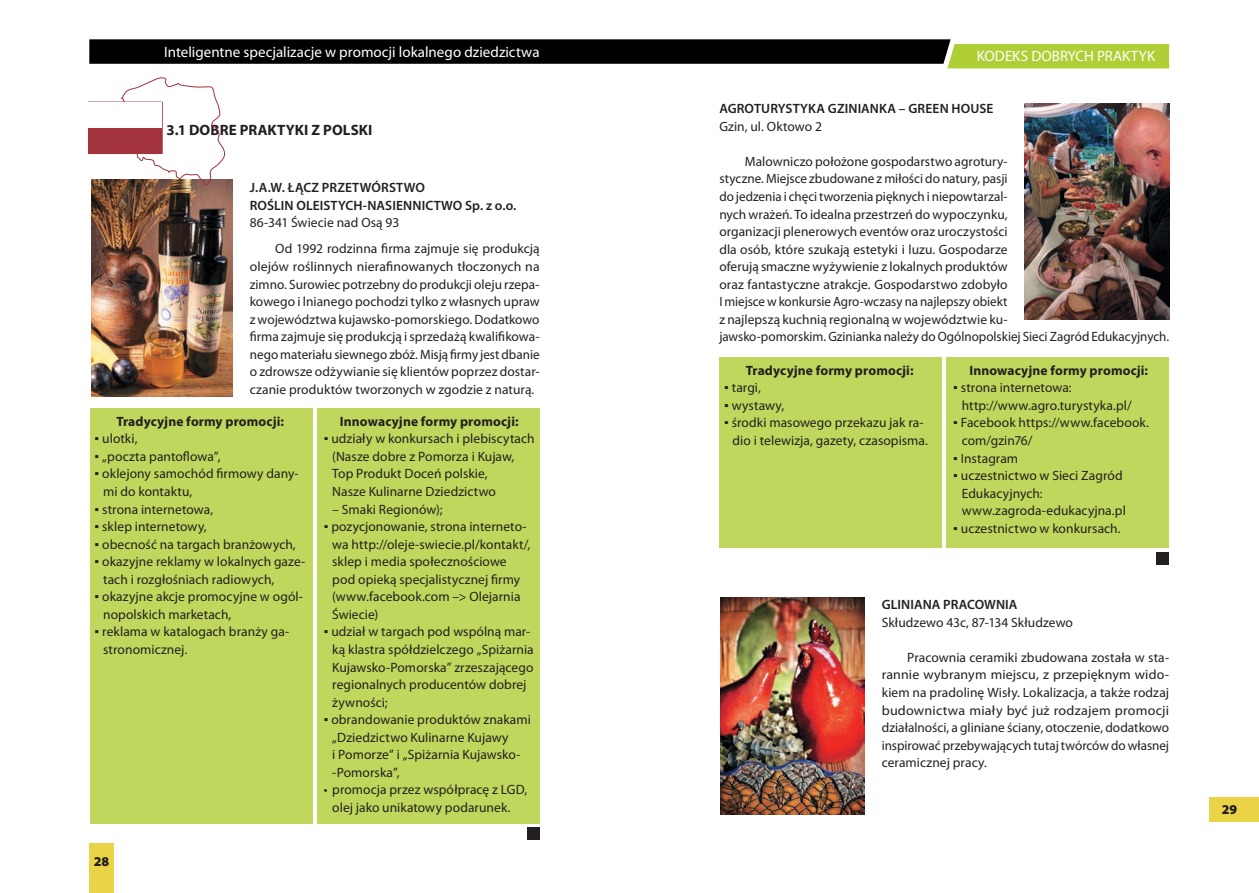
<style>
.page{position:relative;width:1259px;height:893px;background:#fff}
.page>*{position:absolute;margin:0;border:0;box-sizing:border-box;transform-origin:0 0}
.t1{font:15px "Myriad Pro";color:#fff}
.t2{font:700 15px "Myriad Pro";letter-spacing:.01em;color:#231f20}
.t3{font:13.5px/17.5px "Myriad Pro";letter-spacing:.005em;color:#231f20}
.t4{font:600 13.5px/17.5px "Myriad Pro";letter-spacing:.01em;color:#231f20}
.t5{font:700 13.5px "Myriad Pro";letter-spacing:.01em;color:#231f20}
.t6{font:900 13.5px "Myriad Pro";color:#231f20}
.s1{font-family:"Tahoma";font-weight:700}
</style>
<div class="page">
<svg style="left:89px;top:39px;width:1080px;height:29px;background:#474c32"></svg>
<div style="left:317px;top:408px;width:222px;height:415px;background:#bfd75d"></div>
<div style="left:90px;top:408px;width:222px;height:415px;background:#bfd75d"></div>
<img style="left:91px;top:179px;width:142px;height:217px">
<svg style="left:117px;top:77px;width:109px;height:108px"></svg>
<div style="left:88px;top:102px;width:75px;height:52px;background:#a2323c;border:2px solid #a2323c"></div>
<div style="left:89px;top:102px;width:73px;height:26px;background:#fff"></div>
<div style="left:946px;top:357px;width:222px;height:190px;background:#bfd75d"></div>
<div style="left:719px;top:357px;width:222px;height:190px;background:#bfd75d"></div>
<img style="left:1024px;top:103px;width:145px;height:217px">
<img style="left:720px;top:597px;width:144px;height:217px">
<div style="left:89px;top:844px;width:25px;height:49px;background:#ebd348"></div>
<div style="left:1209px;top:797px;width:50px;height:24px;background:#ebd348"></div>
<div style="left:527px;top:827px;width:12px;height:12px;background:#231f20"></div>
<div style="left:1156px;top:552px;width:13px;height:12px;background:#231f20"></div>
<p class="t1" style="left:164px;top:42px;width:377px">Inteligentne specjalizacje w promocji lokalnego dziedzictwa</p>
<p class="t2" style="left:166px;top:120px;width:208px">3.1 DOBRE PRAKTYKI Z POLSKI</p>
<p class="t4" style="left:250px;top:179px;width:268px">J.A.W. ŁĄCZ PRZETWÓRSTWO<br>ROŚLIN OLEISTYCH-NASIENNICTWO Sp. z o.o.</p>
<p class="t3" style="left:275px;top:210px;width:266px;line-height:26.1px;text-indent:-26px">86-341 Świecie nad Osą 93<br>Od 1992 rodzinna firma zajmuje się produkcją</p>
<p class="t3" style="left:250px;top:257px;width:291px;text-align:justify">olejów roślinnych nierafinowanych tłoczonych na zimno. Surowiec potrzebny do produkcji oleju rzepa&shy;kowego i lnianego pochodzi tylko z własnych upraw z województwa kujawsko-pomorskiego. Dodatkowo firma zajmuje się produkcją i sprzedażą kwalifikowa&shy;nego materiału siewnego zbóż. Misją firmy jest dbanie o zdrowsze odżywianie się klientów poprzez dostar&shy;czanie produktów tworzonych w zgodzie z naturą.</p>
<p class="t5" style="left:116px;top:412px;width:169px">Tradycyjne formy promocji:</p>
<p class="t3" style="left:95px;top:430px;width:44px"><span class="s1">▪</span> ulotki,</p>
<p class="t3" style="left:95px;top:447px;width:127px"><span class="s1">▪</span> „poczta pantoflowa”,</p>
<p class="t3" style="left:103px;top:465px;width:197px;text-indent:-9px"><span class="s1">▪</span> oklejony samochód firmowy dany&shy;mi do kontaktu,</p>
<p class="t3" style="left:95px;top:500px;width:120px"><span class="s1">▪</span> strona internetowa,</p>
<p class="t3" style="left:95px;top:518px;width:113px"><span class="s1">▪</span> sklep internetowy,</p>
<p class="t3" style="left:95px;top:535px;width:203px"><span class="s1">▪</span> obecność na targach branżowych,</p>
<p class="t3" style="left:103px;top:553px;width:204px;text-indent:-9px"><span class="s1">▪</span> okazyjne reklamy w lokalnych gaze&shy;tach i rozgłośniach radiowych,</p>
<p class="t3" style="left:103px;top:588px;width:201px;text-indent:-9px"><span class="s1">▪</span> okazyjne akcje promocyjne w ogól&shy;nopolskich marketach,</p>
<p class="t3" style="left:103px;top:623px;width:188px;text-indent:-9px"><span class="s1">▪</span> reklama w katalogach branży ga&shy;stronomicznej.</p>
<p class="t5" style="left:340px;top:412px;width:180px">Innowacyjne formy promocji:</p>
<p class="t3" style="left:332px;top:430px;width:204px;text-indent:-9px"><span class="s1">▪</span> udziały w konkursach i plebiscytach (Nasze dobre z Pomorza i Kujaw,<br>Top Produkt Doceń polskie,<br>Nasze Kulinarne Dziedzictwo</p>
<p class="t3" style="left:332px;top:500px;width:112px">– Smaki Regionów);</p>
<p class="t3" style="left:332px;top:518px;width:200px;text-indent:-8px"><span class="s1">▪</span> pozycjonowanie, strona interneto&shy;wa http://oleje-swiecie.pl/kontakt/, sklep i media społecznościowe pod opieką specjalistycznej firmy (www.facebook.com –&gt; Olejarnia<br>Świecie)</p>
<p class="t3" style="left:332px;top:623px;width:203px;text-indent:-8px"><span class="s1">▪</span> udział w targach pod wspólną mar&shy;ką klastra spółdzielczego „Spiżarnia<br>Kujawsko-Pomorska” zrzeszającego regionalnych producentów dobrej żywności;</p>
<p class="t3" style="left:332px;top:711px;width:200px;text-indent:-9px"><span class="s1">▪</span> obrandowanie produktów znakami „Dziedzictwo Kulinarne Kujawy<br>i Pomorze” i „Spiżarnia Kujawsko--Pomorska”,</p>
<p class="t3" style="left:332px;top:781px;width:196px;text-indent:-9px">• promocja przez współpracę z LGD, olej jako unikatowy podarunek.</p>
<p class="t6" style="left:94px;top:852px;width:17px">28</p>
<p class="t1" style="left:976px;top:47px;width:180px">KODEKS DOBRYCH PRAKTYK</p>
<p class="t4" style="left:719px;top:100px;width:276px">AGROTURYSTYKA GZINIANKA – GREEN HOUSE</p>
<p class="t3" style="left:719px;top:117px;width:104px">Gzin, ul. Oktowo 2</p>
<p class="t3" style="left:719px;top:152px;width:451px;text-indent:26px">Malowniczo położone gospodarstwo agrotury-<br>styczne. Miejsce zbudowane z miłości do natury, pasji<br>do jedzenia i chęci tworzenia pięknych i niepowtarzal-<br>nych wrażeń. To idealna przestrzeń do wypoczynku,<br>organizacji plenerowych eventów oraz uroczystości<br>dla osób, które szukają estetyki i luzu. Gospodarze<br>oferują smaczne wyżywienie z lokalnych produktów<br>oraz fantastyczne atrakcje. Gospodarstwo zdobyło<br>I miejsce w konkursie Agro-wczasy na najlepszy obiekt<br>z najlepszą kuchnią regionalną w województwie ku-<br>jawsko-pomorskim. Gzinianka należy do Ogólnopolskiej Sieci Zagród Edukacyjnych.</p>
<p class="t5" style="left:746px;top:361px;width:169px">Tradycyjne formy promocji:</p>
<p class="t3" style="left:724px;top:379px;width:38px"><span class="s1">▪</span> targi,</p>
<p class="t3" style="left:724px;top:396px;width:62px"><span class="s1">▪</span> wystawy,</p>
<p class="t3" style="left:732px;top:414px;width:197px;text-indent:-9px"><span class="s1">▪</span> środki masowego przekazu jak ra&shy;dio i telewizja, gazety, czasopisma.</p>
<p class="t5" style="left:969px;top:361px;width:180px">Innowacyjne formy promocji:</p>
<p class="t3" style="left:961px;top:379px;width:171px;text-indent:-9px"><span class="s1">▪</span> strona internetowa: http://www.agro.turystyka.pl/</p>
<p class="t3" style="left:961px;top:414px;width:189px;text-indent:-9px"><span class="s1">▪</span> Facebook https://www.facebook. com/gzin76/</p>
<p class="t3" style="left:953px;top:449px;width:66px"><span class="s1">▪</span> Instagram</p>
<p class="t3" style="left:961px;top:467px;width:166px;text-indent:-9px"><span class="s1">▪</span> uczestnictwo w Sieci Zagród<br>Edukacyjnych: www.zagroda-edukacyjna.pl</p>
<p class="t3" style="left:953px;top:519px;width:169px"><span class="s1">▪</span> uczestnictwo w konkursach.</p>
<p class="t4" style="left:881px;top:595px;width:137px">GLINIANA PRACOWNIA</p>
<p class="t3" style="left:881px;top:613px;width:193px">Skłudzewo 43c, 87-134 Skłudzewo</p>
<p class="t3" style="left:881px;top:648px;width:289px;text-align:justify;text-indent:26px">Pracownia ceramiki zbudowana została w sta&shy;rannie wybranym miejscu, z przepięknym wido&shy;kiem na pradolinę Wisły. Lokalizacja, a także rodzaj budownictwa miały być już rodzajem promocji działalności, a gliniane ściany, otoczenie, dodatkowo inspirować przebywających tutaj twórców do własnej ceramicznej pracy.</p>
<p class="t6" style="left:1221px;top:801px;width:17px">29</p>
</div>
